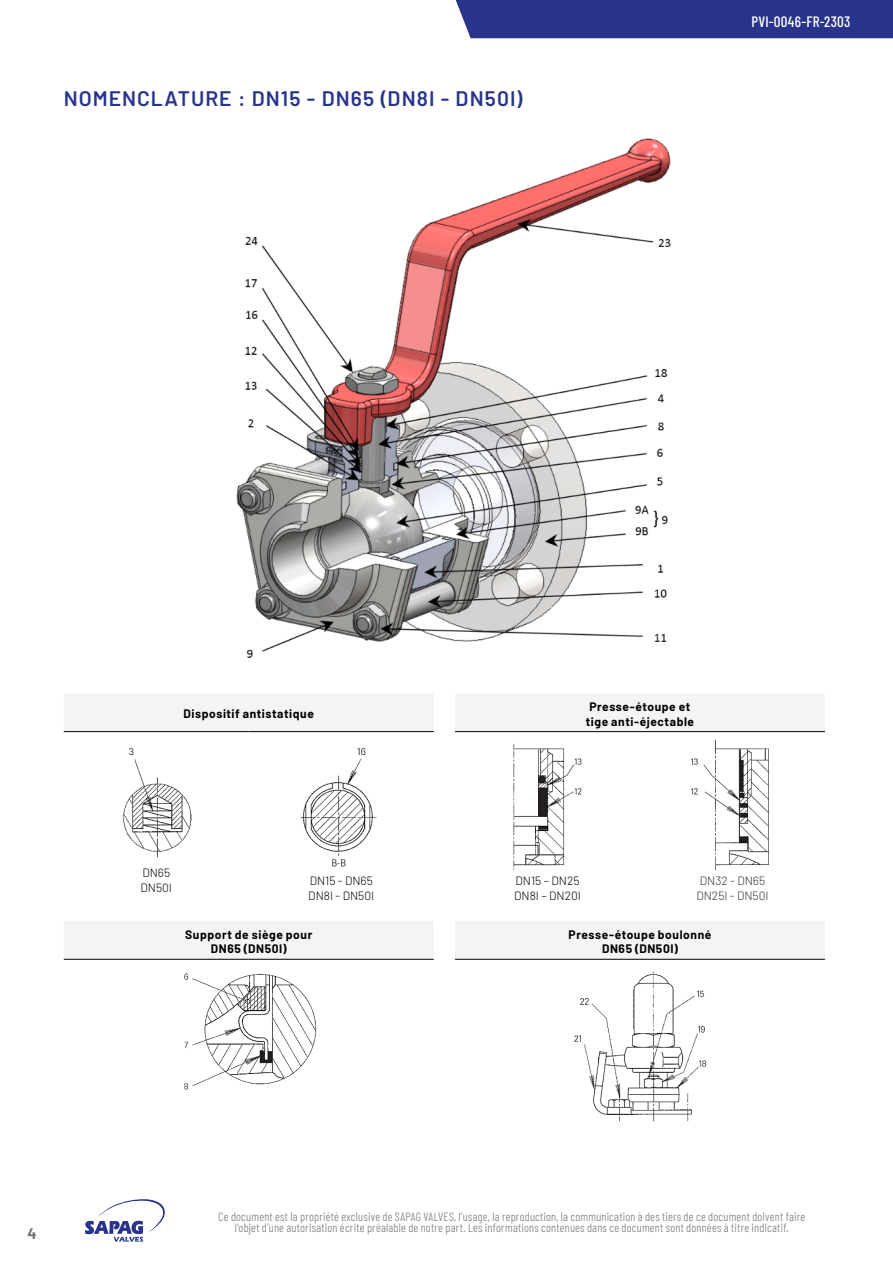
<style>
.page{position:relative;width:893px;height:1263px;background:#fff}
.page>*{position:absolute;margin:0;border:0;box-sizing:border-box;transform-origin:0 0}
.t1{font:600 21px "Barlow";letter-spacing:.05em;color:#28348b}
.t2{font:500 15px "Barlow Condensed";letter-spacing:.02em;color:#fff}
.t3{font:700 15px "Barlow";color:#757172}
.t4{font:300 12px/10.5px "Barlow Condensed";letter-spacing:.02em;color:#757172;text-align:center}
.t5{font:700 12px/14.4px "Barlow";letter-spacing:.045em;color:#000;text-align:center}
.t6{font:300 12px/14.4px "Barlow";color:#000}
.t7{font:300 12px/14.4px "Barlow";color:#333232}
</style>
<div class="page">
<svg style="left:85px;top:1199px;width:80px;height:43px"></svg>
<img style="left:236px;top:138px;width:435px;height:520px">
<div style="left:455px;top:0;width:438px;height:38px;background:#28348b"></div>
<svg style="left:64px;top:694px;width:761px;height:265px"></svg>
<hr style="left:64px;top:959px;width:185px;height:1px;background:#000">
<hr style="left:249px;top:959px;width:185px;height:1px;background:#000">
<hr style="left:455px;top:959px;width:185px;height:1px;background:#000">
<hr style="left:640px;top:959px;width:185px;height:1px;background:#000">
<hr style="left:64px;top:731px;width:185px;height:1px;background:#000">
<hr style="left:249px;top:731px;width:185px;height:1px;background:#000">
<hr style="left:455px;top:731px;width:185px;height:1px;background:#000">
<hr style="left:640px;top:731px;width:185px;height:1px;background:#000">
<img style="left:113px;top:738px;width:86px;height:125px">
<img style="left:298px;top:738px;width:86px;height:133px">
<img style="left:510px;top:738px;width:75px;height:133px">
<img style="left:691px;top:738px;width:83px;height:133px">
<img style="left:184px;top:973px;width:133px;height:117px">
<img style="left:574px;top:971px;width:133px;height:151px">
<h1 class="t1" style="left:64px;top:83px;width:460px">NOMENCLATURE : DN15 - DN65 (DN8I - DN50I)</h1>
<p class="t2" style="left:751px;top:11px;width:101px">PVI-0046-FR-2303</p>
<p class="t3" style="left:27px;top:1222px;width:11px">4</p>
<p class="t5" style="left:184px;top:706px;width:132px">Dispositif antistatique</p>
<p class="t5" style="left:586px;top:699px;width:110px">Presse-étoupe et tige anti-éjectable</p>
<p class="t6" style="left:141px;top:865px;width:33px">DN65<br>DN50I</p>
<p class="t6" style="left:308px;top:873px;width:67px">DN15 - DN65<br>DN8I - DN50I</p>
<p class="t6" style="left:514px;top:873px;width:68px">DN15 – DN25<br>DN8I – DN20I</p>
<p class="t7" style="left:696px;top:873px;width:74px">DN32 - DN65<br>DN25I - DN50I</p>
<p class="t5" style="left:185px;top:926px;width:129px">Support de siège pour<br>DN65 (DN50I)</p>
<p class="t5" style="left:569px;top:926px;width:144px">Presse-étoupe boulonné<br>DN65 (DN50I)</p>
<p class="t4" style="left:218px;top:1211px;width:588px">Ce document est la propriété exclusive de SAPAG VALVES, l’usage, la reproduction, la communication à des tiers de ce document doivent faire l’objet d’une autorisation écrite préalable de notre part. Les informations contenues dans ce document sont données à titre indicatif.</p>
</div>
